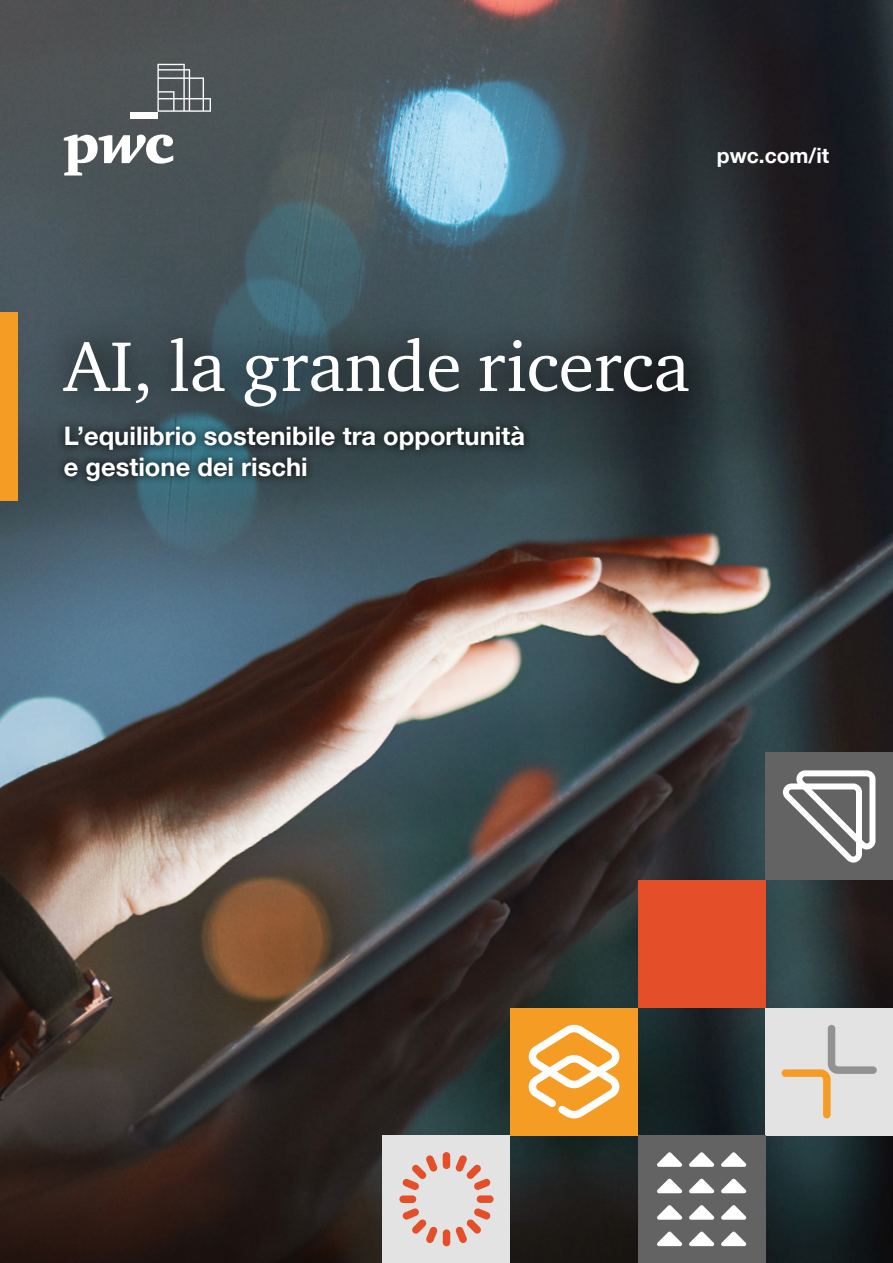
<style>
.page{position:relative;width:893px;height:1263px;background:#fff}
.page>*{position:absolute;margin:0;border:0;box-sizing:border-box;transform-origin:0 0}
.t1{font:72px "ITC Charter Com";color:#fff}
.t2{font:700 25.5px/30.6px "Helvetica Neue LT Pro";color:#fff}
.t3{font:700 21px "Helvetica Neue LT Pro";color:#fff}
</style>
<div class="page">
<img style="left:0;top:0;width:893px;height:1263px">
<svg style="left:30px;top:303px;width:691px;height:140px;background:#35434a"></svg>
<svg style="left:55px;top:418px;width:478px;height:71px;background:#2f444b"></svg>
<div style="left:0;top:313px;width:17px;height:188px;background:#f59c24"></div>
<div style="left:638px;top:880px;width:127px;height:128px;background:#e44e29"></div>
<svg style="left:64px;top:135px;width:109px;height:40px"></svg>
<div style="left:130px;top:112px;width:27px;height:7px;background:#fff"></div>
<svg style="left:157px;top:64px;width:54px;height:48px;background:#727879"></svg>
<div style="left:765px;top:1008px;width:128px;height:127px;background:#e3e3e3"></div>
<svg style="left:782px;top:1025px;width:95px;height:93px"></svg>
<div style="left:765px;top:753px;width:128px;height:127px;background:#646363"></div>
<svg style="left:782px;top:770px;width:93px;height:92px"></svg>
<div style="left:638px;top:1135px;width:127px;height:128px;background:#646363"></div>
<svg style="left:657px;top:1152px;width:25px;height:15px"></svg>
<svg style="left:689px;top:1152px;width:25px;height:15px"></svg>
<svg style="left:721px;top:1152px;width:25px;height:15px"></svg>
<svg style="left:657px;top:1178px;width:25px;height:15px"></svg>
<svg style="left:689px;top:1178px;width:25px;height:15px"></svg>
<svg style="left:721px;top:1178px;width:25px;height:15px"></svg>
<svg style="left:657px;top:1205px;width:25px;height:15px"></svg>
<svg style="left:689px;top:1205px;width:25px;height:15px"></svg>
<svg style="left:721px;top:1205px;width:25px;height:15px"></svg>
<svg style="left:657px;top:1231px;width:25px;height:15px"></svg>
<svg style="left:689px;top:1231px;width:25px;height:15px"></svg>
<svg style="left:721px;top:1231px;width:25px;height:15px"></svg>
<div style="left:383px;top:1135px;width:127px;height:128px;background:#e3e3e3"></div>
<div style="left:443px;top:1229px;width:7px;height:17px;background:#e44e29;border-radius:4px"></div>
<svg style="left:402px;top:1208px;width:36px;height:35px"></svg>
<div style="left:399px;top:1195px;width:17px;height:8px;background:#e44e29;border-radius:4px"></div>
<svg style="left:402px;top:1155px;width:36px;height:35px"></svg>
<div style="left:443px;top:1152px;width:7px;height:17px;background:#e44e29;border-radius:4px"></div>
<svg style="left:455px;top:1155px;width:36px;height:35px"></svg>
<div style="left:477px;top:1195px;width:17px;height:8px;background:#e44e29;border-radius:4px"></div>
<svg style="left:455px;top:1208px;width:36px;height:35px"></svg>
<div style="left:510px;top:1008px;width:128px;height:127px;background:#f59c24"></div>
<svg style="left:529px;top:1024px;width:90px;height:94px"></svg>
<p class="t3" style="left:717px;top:143px;width:114px">pwc.com/it</p>
<h1 class="t1" style="left:64px;top:322px;width:627px">AI, la grande ricerca</h1>
<p class="t2" style="left:64px;top:420px;width:463px">L’equilibrio sostenibile tra opportunità e gestione dei rischi</p>
</div>
